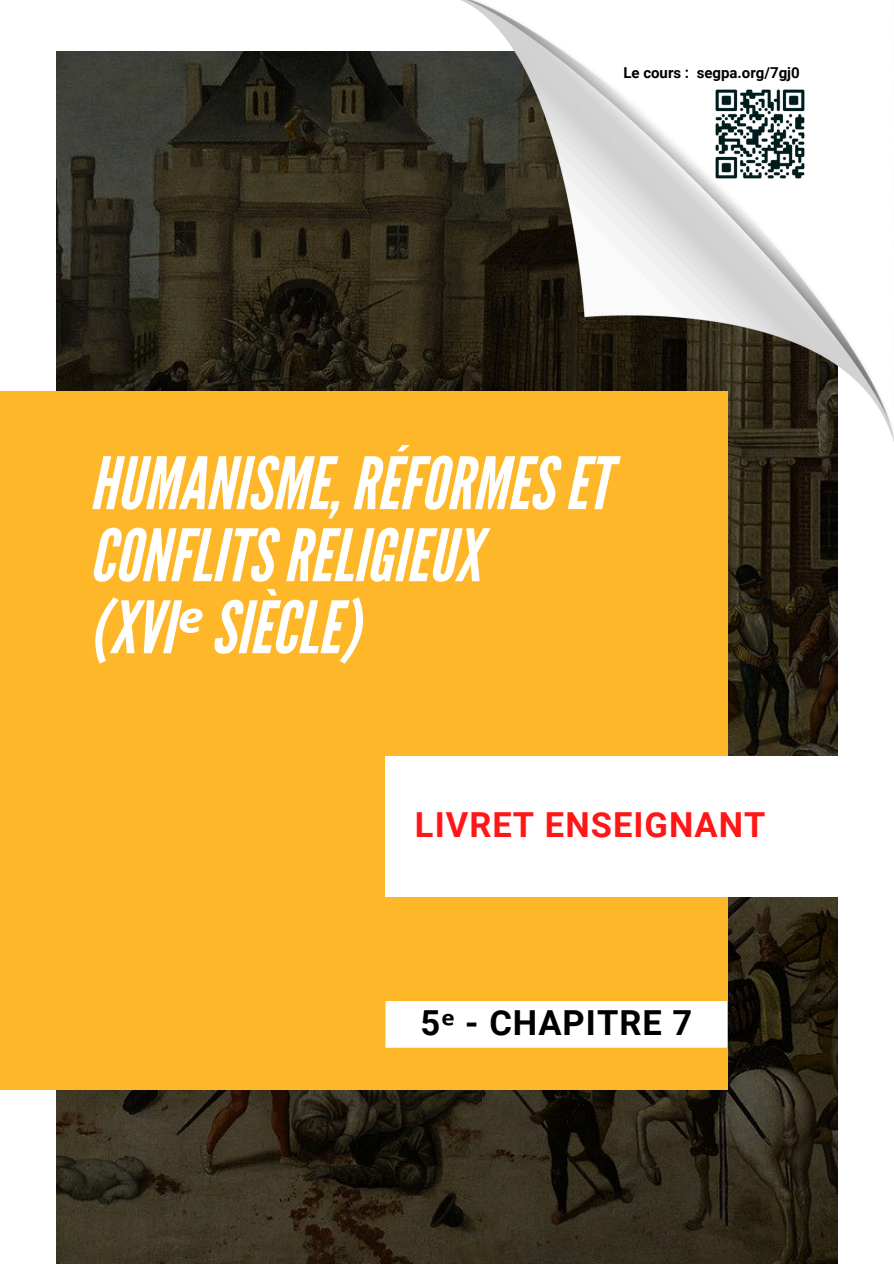
<style>
.page{position:relative;width:894px;height:1264px;background:#fff}
.page>*{position:absolute;margin:0;border:0;box-sizing:border-box;transform-origin:0 0}
.t1{font:italic 72px/72px "League Gothic";color:#fff}
.t2{font:700 34.5px "Roboto";letter-spacing:.03em;color:#ff1616}
.t3{font:700 34.5px "Roboto";letter-spacing:.03em;color:#000}
.t4{font:700 15px "Roboto";color:#000}
.s1{font-family:"Noto Sans";font-weight:700}
.s2{font-family:"Noto Sans"}
</style>
<div class="page">
<img style="left:56px;top:51px;width:782px;height:1212px">
<div style="left:0;top:391px;width:727px;height:699px;background:#ffb72a"></div>
<img style="left:446px;top:0;width:447px;height:442px">
<img style="left:714px;top:89px;width:89px;height:89px">
<div style="left:385px;top:1001px;width:342px;height:46px;background:#fff"></div>
<div style="left:385px;top:756px;width:507px;height:141px;background:#fff"></div>
<p class="t4" style="left:623px;top:64px;width:178px">Le cours : segpa.org/7gj0</p>
<p class="t1" style="left:89px;top:449px;width:521px">HUMANISME,RÉFORMESET<br>CONFLITSRELIGIEUX (XVI<span class="s1">ᵉ</span>SIÈCLE)</p>
<p class="t2" style="left:415px;top:805px;width:352px">LIVRET ENSEIGNANT</p>
<p class="t3" style="left:420px;top:1003px;width:273px">5<span class="s2">ᵉ</span> - CHAPITRE 7</p>
</div>
